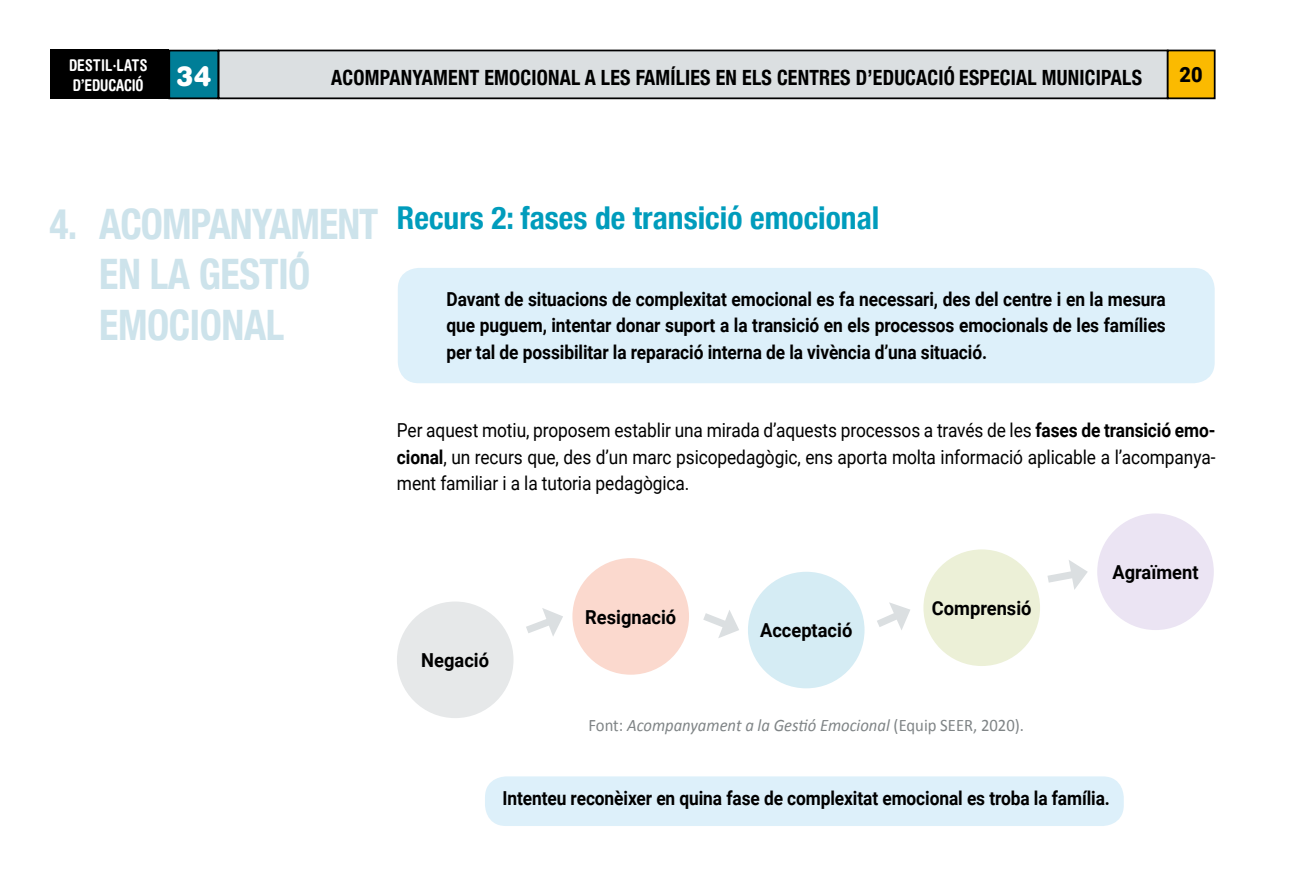
<style>
.page{position:relative;width:1290px;height:893px;background:#fff}
.page>*{position:absolute;margin:0;border:0;box-sizing:border-box;transform-origin:0 0}
.t1{font:700 condensed 42px/50.4px "Helvetica Neue";letter-spacing:-.01em;color:#cde3eb;scale:.95 1}
.t2{font:700 condensed 31.5px "Helvetica Neue";color:#009cbc}
.t3{font:700 condensed 21px "Helvetica Neue";letter-spacing:.01em;color:#000;scale:.95 1}
.t4{font:900 21px "Roboto";color:#000;scale:.95 1}
.t5{font:700 19.25px/26.2px "Roboto";letter-spacing:-.005em;color:#000;text-align:justify;scale:.9 1}
.t6{font:19.25px/26.2px "Roboto";letter-spacing:-.005em;color:#000;text-align:justify;scale:.9 1}
.t7{font:700 19.25px "Roboto";letter-spacing:-.005em;color:#000;scale:.95 1}
.t8{font:italic 17.5px "Calibri";color:#7f8486;scale:.95 1}
.t9{font:700 condensed 16.28px/19.4px "Helvetica Rounded";letter-spacing:-.005em;color:#fff;scale:.95 1}
.s1{font-weight:700}
.s2{font-style:normal}
</style>
<div class="page">
<div style="left:219px;top:50px;width:948px;height:48px;background:#dbdfe1"></div>
<div style="left:218px;top:50px;width:950px;height:49px;border:2px solid #000"></div>
<div style="left:1167px;top:50px;width:47px;height:48px;background:#fbba00"></div>
<div style="left:1167px;top:50px;width:48px;height:49px;border:2px solid #000"></div>
<div style="left:50px;top:50px;width:119px;height:49px;background:#000"></div>
<div style="left:169px;top:51px;width:49px;height:47px;background:#007e97"></div>
<div style="left:168px;top:50px;width:51px;height:49px;border:2px solid #000"></div>
<div style="left:485px;top:776px;width:639px;height:50px;background:#ddf0fa;border-radius:21px"></div>
<div style="left:398px;top:268px;width:816px;height:115px;background:#ddf0fa;border-radius:21px"></div>
<div style="left:397px;top:601px;width:116px;height:117px;background:#e6e8e9;border-radius:50%"></div>
<div style="left:572px;top:558px;width:117px;height:117px;background:#fbd9ce;border-radius:50%"></div>
<div style="left:748px;top:572px;width:116px;height:116px;background:#d5ecf4;border-radius:50%"></div>
<div style="left:923px;top:549px;width:117px;height:117px;background:#ecf0d7;border-radius:50%"></div>
<div style="left:1097px;top:513px;width:117px;height:117px;background:#ebe4f3;border-radius:50%"></div>
<svg style="left:526px;top:608px;width:37px;height:28px"></svg>
<svg style="left:703px;top:610px;width:36px;height:28px"></svg>
<svg style="left:877px;top:602px;width:33px;height:28px"></svg>
<svg style="left:1047px;top:560px;width:41px;height:30px"></svg>
<p class="t9" style="left:69px;top:55px;width:151px">DESTIL·LATS<br>D’EDUCACIÓ <sup>34</sup></p>
<p class="t3" style="left:331px;top:60px;width:855px">ACOMPANYAMENT EMOCIONAL A LES FAMÍLIES EN ELS CENTRES D’EDUCACIÓ ESPECIAL MUNICIPALS</p>
<p class="t4" style="left:1179px;top:60px;width:26px">20</p>
<h1 class="t1" style="left:99px;top:196px;width:295px;text-indent:-50px">4. ACOMPANYAMENT<br>EN LA GESTIÓ<br>EMOCIONAL</h1>
<h2 class="t2" style="left:397px;top:191px;width:484px">Recurs 2: fases de transició emocional</h2>
<p class="t5" style="left:446px;top:285px;width:801px">Davant de situacions de complexitat emocional es fa necessari, des del centre i en la mesura que puguem, intentar donar suport a la transició en els processos emocionals de les famílies per tal de possibilitar la reparació interna de la vivència d’una situació.</p>
<p class="t6" style="left:397px;top:417px;width:911px">Per aquest motiu, proposem establir una mirada d’aquests processos a través de les <span class="s1">fases de transició emo&shy;cional</span>, un recurs que, des d’un marc psicopedagògic, ens aporta molta informació aplicable a l’acompanya&shy;ment familiar i a la tutoria pedagògica.</p>
<p class="t7" style="left:421px;top:647px;width:73px">Negació</p>
<p class="t7" style="left:585px;top:603px;width:97px">Resignació</p>
<p class="t7" style="left:760px;top:617px;width:99px">Acceptació</p>
<p class="t7" style="left:932px;top:595px;width:106px">Comprensió</p>
<p class="t8" style="left:588px;top:713px;width:460px"><span class="s2">Font:</span> Acompanyament a la Gestió Emocional <span class="s2">(Equip SEER, 2020).</span></p>
<p class="t7" style="left:1112px;top:559px;width:92px">Agraïment</p>
<p class="t5" style="left:502px;top:784px;width:676px">Intenteu reconèixer en quina fase de complexitat emocional es troba la família.</p>
</div>
